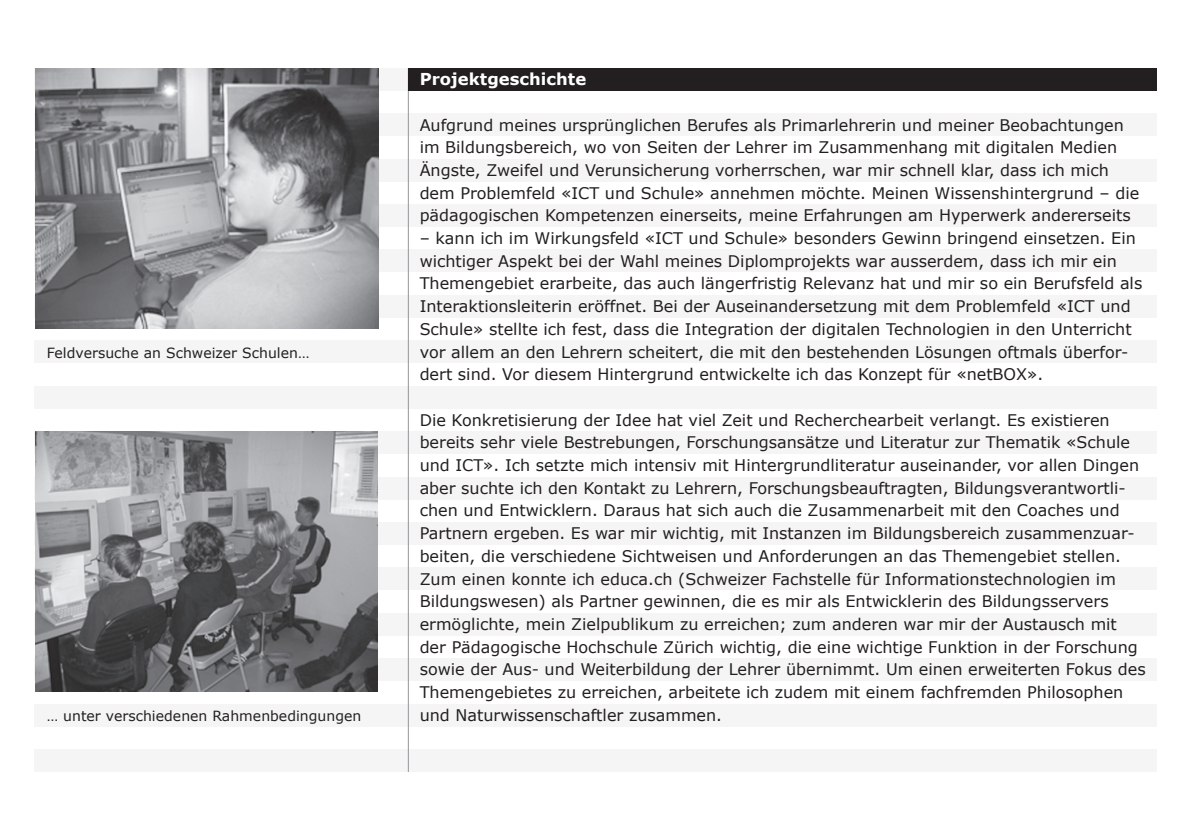
<style>
.page{position:relative;width:1191px;height:840px;background:#fff}
.page>*{position:absolute;margin:0;border:0;box-sizing:border-box;transform-origin:0 0}
.t1{font:700 16.4px "Verdana";color:#fff}
.t2{font:16px/22.6px "Verdana";color:#231f20}
.t3{font:14px "Verdana";color:#231f20}
</style>
<div class="page">
<div style="left:34px;top:68px;width:1122px;height:23px;background:#f5f5f6"></div>
<div style="left:34px;top:114px;width:1122px;height:22px;background:#f5f5f6"></div>
<div style="left:34px;top:159px;width:1122px;height:22px;background:#f5f5f6"></div>
<div style="left:34px;top:204px;width:1123px;height:23px;background:#f5f5f6"></div>
<div style="left:34px;top:249px;width:1122px;height:23px;background:#f5f5f6"></div>
<div style="left:34px;top:295px;width:1123px;height:22px;background:#f5f5f6"></div>
<div style="left:34px;top:340px;width:1122px;height:23px;background:#f5f5f6"></div>
<div style="left:34px;top:386px;width:1122px;height:22px;background:#f5f5f6"></div>
<div style="left:34px;top:431px;width:1122px;height:22px;background:#f5f5f6"></div>
<div style="left:34px;top:476px;width:1123px;height:23px;background:#f5f5f6"></div>
<div style="left:34px;top:522px;width:1122px;height:22px;background:#f5f5f6"></div>
<div style="left:34px;top:567px;width:1123px;height:23px;background:#f5f5f6"></div>
<div style="left:34px;top:612px;width:1122px;height:23px;background:#f5f5f6"></div>
<div style="left:34px;top:658px;width:1123px;height:22px;background:#f5f5f6"></div>
<div style="left:34px;top:703px;width:1123px;height:22px;background:#f5f5f6"></div>
<div style="left:34px;top:748px;width:1123px;height:22px;background:#f5f5f6"></div>
<hr style="left:408px;top:68px;width:1px;height:703px;background:#939598">
<div style="left:408px;top:68px;width:747px;height:23px;background:#231f20"></div>
<img style="left:35px;top:431px;width:343px;height:260px">
<img style="left:35px;top:68px;width:343px;height:260px">
<p class="t3" style="left:47px;top:343px;width:264px">Feldversuche an Schweizer Schulen…</p>
<p class="t3" style="left:47px;top:706px;width:316px">… unter verschiedenen Rahmenbedingungen</p>
<p class="t1" style="left:420px;top:69px;width:168px">Projektgeschichte</p>
<p class="t2" style="left:420px;top:113px;width:721px">Aufgrund meines ursprünglichen Berufes als Primarlehrerin und meiner Beobachtungen im Bildungsbereich, wo von Seiten der Lehrer im Zusammenhang mit digitalen Medien Ängste, Zweifel und Verunsicherung vorherrschen, war mir schnell klar, dass ich mich dem Problemfeld «ICT und Schule» annehmen möchte. Meinen Wissenshintergrund – die pädagogischen Kompetenzen einerseits, meine Erfahrungen am Hyperwerk andererseits</p>
<p class="t2" style="left:420px;top:226px;width:724px">– kann ich im Wirkungsfeld «ICT und Schule» besonders Gewinn bringend einsetzen. Ein wichtiger Aspekt bei der Wahl meines Diplomprojekts war ausserdem, dass ich mir ein Themengebiet erarbeite, das auch längerfristig Relevanz hat und mir so ein Berufsfeld als Interaktionsleiterin eröffnet. Bei der Auseinandersetzung mit dem Problemfeld «ICT und Schule» stellte ich fest, dass die Integration der digitalen Technologien in den Unterricht vor allem an den Lehrern scheitert, die mit den bestehenden Lösungen oftmals überfor&shy;dert sind. Vor diesem Hintergrund entwickelte ich das Konzept für «netBOX».</p>
<p class="t2" style="left:420px;top:408px;width:727px">Die Konkretisierung der Idee hat viel Zeit und Recherchearbeit verlangt. Es existieren bereits sehr viele Bestrebungen, Forschungsansätze und Literatur zur Thematik «Schule und ICT». Ich setzte mich intensiv mit Hintergrundliteratur auseinander, vor allen Dingen aber suchte ich den Kontakt zu Lehrern, Forschungsbeauftragten, Bildungsverantwortli&shy;chen und Entwicklern. Daraus hat sich auch die Zusammenarbeit mit den Coaches und Partnern ergeben. Es war mir wichtig, mit Instanzen im Bildungsbereich zusammenzuar&shy;beiten, die verschiedene Sichtweisen und Anforderungen an das Themengebiet stellen.<br>Zum einen konnte ich educa.ch (Schweizer Fachstelle für Informationstechnologien im Bildungswesen) als Partner gewinnen, die es mir als Entwicklerin des Bildungsservers ermöglichte, mein Zielpublikum zu erreichen; zum anderen war mir der Austausch mit der Pädagogische Hochschule Zürich wichtig, die eine wichtige Funktion in der Forschung sowie der Aus- und Weiterbildung der Lehrer übernimmt. Um einen erweiterten Fokus des Themengebietes zu erreichen, arbeitete ich zudem mit einem fachfremden Philosophen und Naturwissenschaftler zusammen.</p>
</div>
